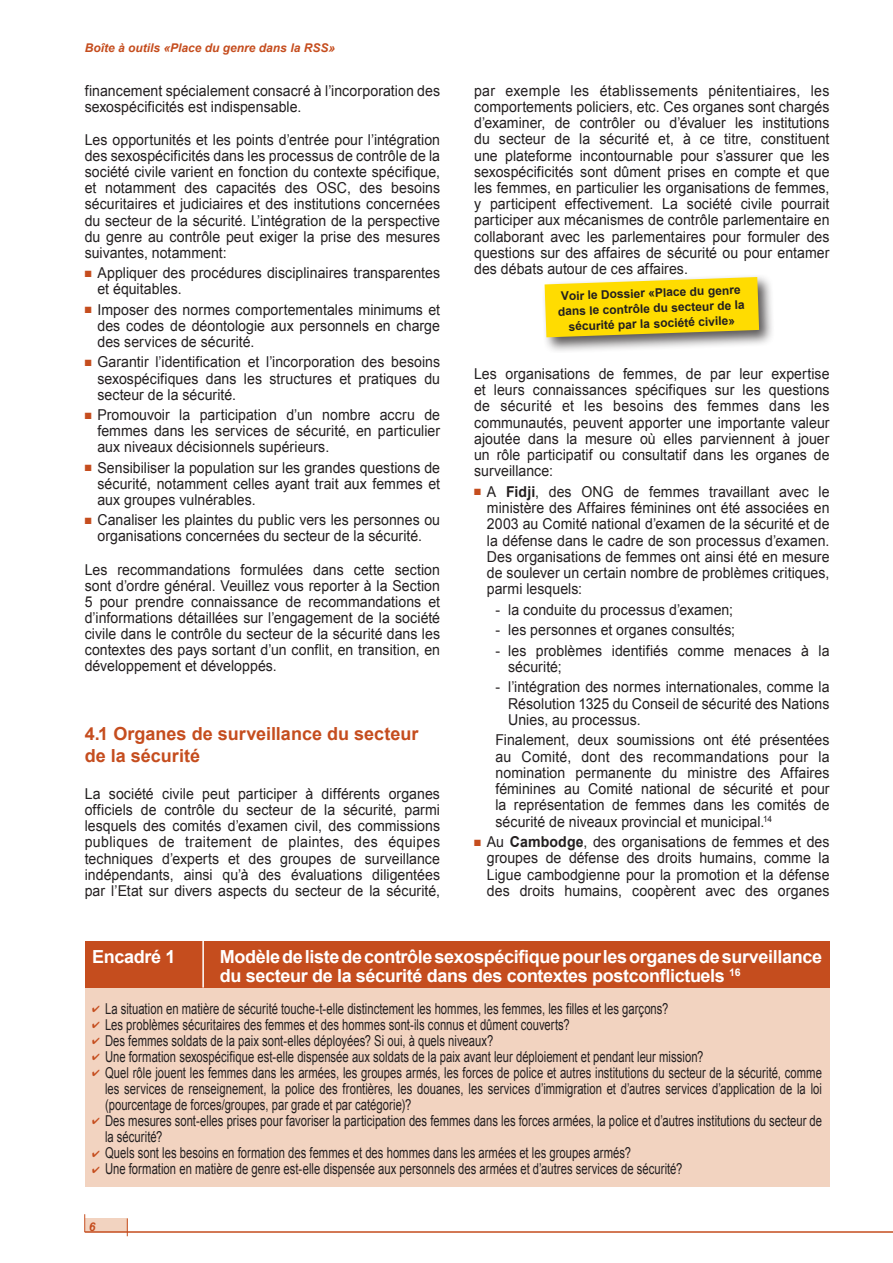
<style>
.page{position:relative;width:893px;height:1263px;background:#fff}
.page>*{position:absolute;margin:0;border:0;box-sizing:border-box;transform-origin:0 0}
.t1{font:700 18px/19.5px "Arial";letter-spacing:-.02em;color:#fff}
.t2{font:700 18px/21.6px "Arial";color:#c54d1e}
.t3{font:15px/16.2px "Arial";letter-spacing:.005em;color:#231f20;text-align:justify;scale:.94 1}
.t4{font:15px/16px "Arial";letter-spacing:.005em;color:#231f20;text-align:justify;scale:.75 1}
.t5{font:700 12px/15.3px "Arial";color:#231f20;text-align:center}
.t6{font:italic 700 12px "Arial";color:#c54d1e}
.s1{color:#c54d1e}
.s2{font-weight:700}
</style>
<div class="page">
<div style="left:85px;top:1218px;width:42px;height:13px;background:#f2d3c0"></div>
<svg style="left:84px;top:1214px;width:1px;height:17px"></svg>
<svg style="left:127px;top:1218px;width:1px;height:17px"></svg>
<hr style="left:85px;top:1231px;width:807px;height:1px;background:#c54d1e">
<div style="left:540px;top:273px;width:234px;height:80px;background:#231f20;opacity:.75"></div>
<svg style="left:544px;top:277px;width:214px;height:60px;background:#f6d818"></svg>
<div style="left:85px;top:965px;width:744px;height:221px;background:#f2d3c0"></div>
<div style="left:85px;top:940px;width:744px;height:47px;background:#c54d1e"></div>
<hr style="left:202px;top:940px;width:2px;height:47px;background:#fff">
<p class="t6" style="left:85px;top:40px;width:252px">Boîte à outils «Place du genre dans la RSS»</p>
<p class="t3" style="left:85px;top:82px;width:379px">financement spécialement consacré à l’incorporation des sexospécificités est indispensable.</p>
<p class="t3" style="left:85px;top:132px;width:379px">Les opportunités et les points d’entrée pour l’intégration des sexospécificités dans les processus de contrôle de la société civile varient en fonction du contexte spécifique, et notamment des capacités des OSC, des besoins sécuritaires et judiciaires et des institutions concernées du secteur de la sécurité. L’intégration de la perspective du genre au contrôle peut exiger la prise des mesures suivantes, notamment:</p>
<p class="t3" style="left:97px;top:265px;width:366px;text-indent:-13px"><span class="s1">■</span> Appliquer des procédures disciplinaires transparentes et équitables.</p>
<p class="t3" style="left:97px;top:301px;width:366px;text-indent:-13px"><span class="s1">■</span> Imposer des normes comportementales minimums et des codes de déontologie aux personnels en charge des services de sécurité.</p>
<p class="t3" style="left:97px;top:354px;width:366px;text-indent:-13px"><span class="s1">■</span> Garantir l’identification et l’incorporation des besoins sexospécifiques dans les structures et pratiques du secteur de la sécurité.</p>
<p class="t3" style="left:97px;top:407px;width:366px;text-indent:-13px"><span class="s1">■</span> Promouvoir la participation d’un nombre accru de femmes dans les services de sécurité, en particulier aux niveaux décisionnels supérieurs.</p>
<p class="t3" style="left:97px;top:459px;width:366px;text-indent:-13px"><span class="s1">■</span> Sensibiliser la population sur les grandes questions de sécurité, notamment celles ayant trait aux femmes et aux groupes vulnérables.</p>
<p class="t3" style="left:85px;top:512px;width:379px;text-align:center"><span class="s1">■</span> Canaliser les plaintes du public vers les personnes ou organisations concernées du secteur de la sécurité.</p>
<p class="t3" style="left:85px;top:561px;width:379px">Les recommandations formulées dans cette section sont d’ordre général. Veuillez vous reporter à la Section 5 pour prendre connaissance de recommandations et d’informations détaillées sur l’engagement de la société civile dans le contrôle du secteur de la sécurité dans les contextes des pays sortant d’un conflit, en transition, en développement et développés.</p>
<p class="t2" style="left:85px;top:723px;width:335px">4.1 Organes de surveillance du secteur de la sécurité</p>
<p class="t3" style="left:85px;top:785px;width:379px">La société civile peut participer à différents organes officiels de contrôle du secteur de la sécurité, parmi lesquels des comités d’examen civil, des commissions publiques de traitement de plaintes, des équipes techniques d’experts et des groupes de surveillance indépendants, ainsi qu’à des évaluations diligentées par l’Etat sur divers aspects du secteur de la sécurité,</p>
<p class="t3" style="left:474px;top:82px;width:379px">par exemple les établissements pénitentiaires, les comportements policiers, etc. Ces organes sont chargés d’examiner, de contrôler ou d’évaluer les institutions du secteur de la sécurité et, à ce titre, constituent une plateforme incontournable pour s’assurer que les sexospécificités sont dûment prises en compte et que les femmes, en particulier les organisations de femmes, y participent effectivement. La société civile pourrait participer aux mécanismes de contrôle parlementaire en collaborant avec les parlementaires pour formuler des questions sur des affaires de sécurité ou pour entamer des débats autour de ces affaires.</p>
<p class="t5" style="left:557px;top:289px;width:188px;rotate:-2deg">Voir le Dossier «Place du genre dans le contrôle du secteur de la sécurité par la société civile»</p>
<p class="t3" style="left:474px;top:366px;width:379px">Les organisations de femmes, de par leur expertise et leurs connaissances spécifiques sur les questions de sécurité et les besoins des femmes dans les communautés, peuvent apporter une importante valeur ajoutée dans la mesure où elles parviennent à jouer un rôle participatif ou consultatif dans les organes de surveillance:</p>
<p class="t3" style="left:486px;top:483px;width:366px;text-indent:-13px"><span class="s1">■</span> A <span class="s2">Fidji</span>, des ONG de femmes travaillant avec le ministère des Affaires féminines ont été associées en 2003 au Comité national d’examen de la sécurité et de la défense dans le cadre de son processus d’examen.<br>Des organisations de femmes ont ainsi été en mesure de soulever un certain nombre de problèmes critiques, parmi lesquels:</p>
<p class="t3" style="left:495px;top:601px;width:254px">- la conduite du processus d’examen;</p>
<p class="t3" style="left:495px;top:622px;width:256px">- les personnes et organes consultés;</p>
<p class="t3" style="left:508px;top:642px;width:343px;text-indent:-13px">- les problèmes identifiés comme menaces à la sécurité;</p>
<p class="t3" style="left:508px;top:679px;width:343px;text-indent:-13px">- l’intégration des normes internationales, comme la Résolution 1325 du Conseil de sécurité des Nations Unies, au processus.</p>
<p class="t3" style="left:495px;top:732px;width:357px">Finalement, deux soumissions ont été présentées au Comité, dont des recommandations pour la nomination permanente du ministre des Affaires féminines au Comité national de sécurité et pour la représentation de femmes dans les comités de sécurité de niveaux provincial et municipal.<sup>14</sup></p>
<p class="t3" style="left:486px;top:833px;width:366px;text-indent:-13px"><span class="s1">■</span> Au <span class="s2">Cambodge</span>, des organisations de femmes et des groupes de défense des droits humains, comme la Ligue cambodgienne pour la promotion et la défense des droits humains, coopèrent avec des organes</p>
<p class="t1" style="left:92px;top:946px;width:114px">Encadré 1 M</p>
<p class="t1" style="left:220px;top:946px;width:603px;text-indent:15px">odèle de liste de contrôle sexospécifique pour les organes de surveillance du secteur de la sécurité dans des contextes postconflictuels <sup>16</sup></p>
<p class="t4" style="left:92px;top:1000px;width:769px"><span class="s1">✔</span> La situation en matière de sécurité touche-t-elle distinctement les hommes, les femmes, les filles et les garçons?</p>
<p class="t4" style="left:92px;top:1016px;width:638px"><span class="s1">✔</span> Les problèmes sécuritaires des femmes et des hommes sont-ils connus et dûment couverts?</p>
<p class="t4" style="left:92px;top:1032px;width:536px"><span class="s1">✔</span> Des femmes soldats de la paix sont-elles déployées? Si oui, à quels niveaux?</p>
<p class="t4" style="left:92px;top:1048px;width:816px"><span class="s1">✔</span> Une formation sexospécifique est-elle dispensée aux soldats de la paix avant leur déploiement et pendant leur mission?</p>
<p class="t4" style="left:105px;top:1064px;width:957px;text-indent:-13px"><span class="s1">✔</span> Quel rôle jouent les femmes dans les armées, les groupes armés, les forces de police et autres institutions du secteur de la sécurité, comme les services de renseignement, la police des frontières, les douanes, les services d’immigration et d’autres services d’application de la loi (pourcentage de forces/groupes, par grade et par catégorie)?</p>
<p class="t4" style="left:105px;top:1112px;width:957px;text-indent:-13px"><span class="s1">✔</span> Des mesures sont-elles prises pour favoriser la participation des femmes dans les forces armées, la police et d’autres institutions du secteur de la sécurité?</p>
<p class="t4" style="left:92px;top:1144px;width:719px"><span class="s1">✔</span> Quels sont les besoins en formation des femmes et des hommes dans les armées et les groupes armés?</p>
<p class="t4" style="left:92px;top:1160px;width:787px"><span class="s1">✔</span> Une formation en matière de genre est-elle dispensée aux personnels des armées et d’autres services de sécurité?</p>
<p class="t6" style="left:89px;top:1218px;width:8px">6</p>
</div>
